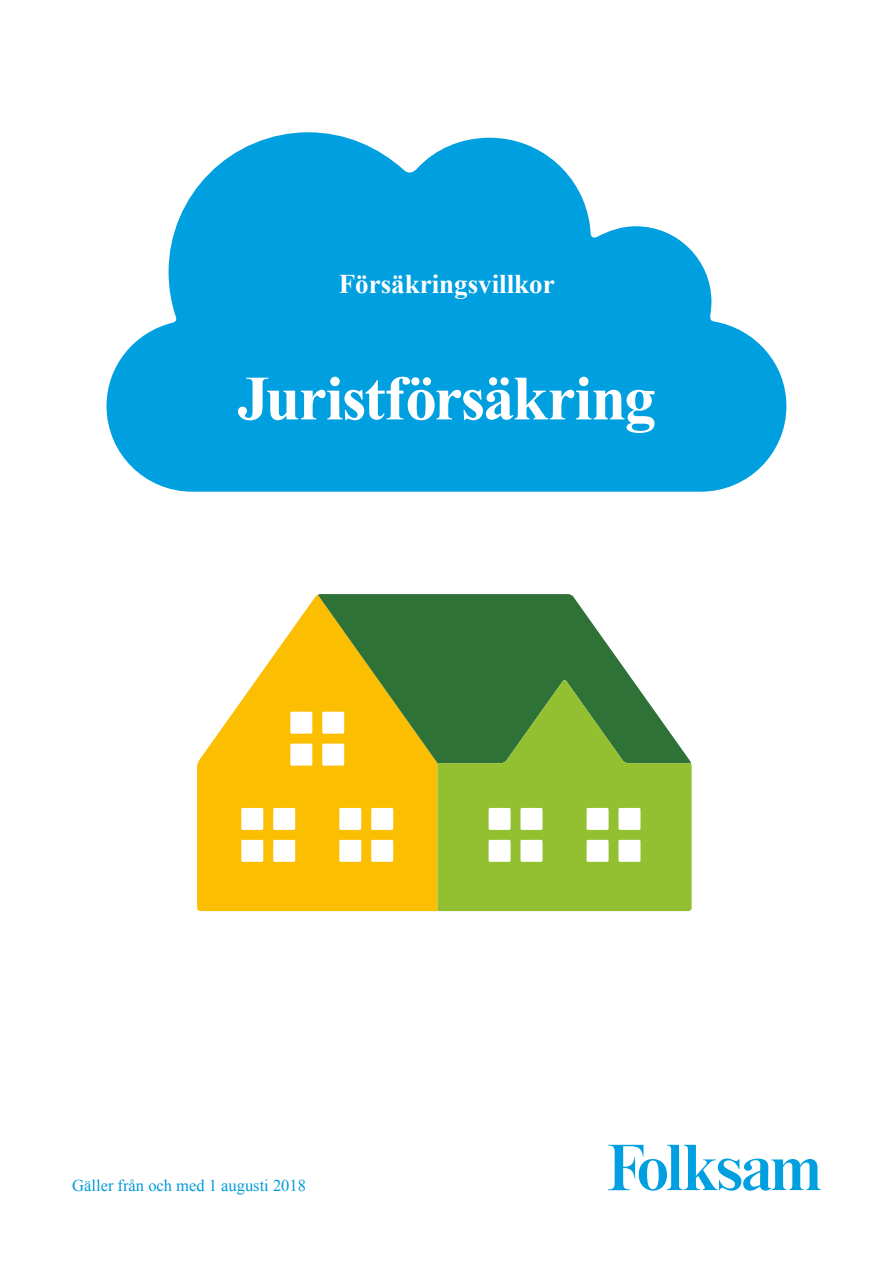
<style>
.page{position:relative;width:893px;height:1263px;background:#fff}
.page>*{position:absolute;margin:0;border:0;box-sizing:border-box;transform-origin:0 0}
.t1{font:700 63px "Times New Roman";letter-spacing:-.025em;color:#fff}
.t2{font:700 27px "Times New Roman";color:#fff}
.t3{font:16.5px "Times New Roman";color:#009ad8}
</style>
<div class="page">
<svg style="left:107px;top:132px;width:679px;height:360px;fill:#009fe0"></svg>
<svg style="left:608px;top:1145px;width:213px;height:46px"></svg>
<svg style="left:197px;top:595px;width:240px;height:316px;fill:#fbbe00"></svg>
<div style="left:241px;top:840px;width:22px;height:22px;background:#fff"></div>
<div style="left:241px;top:808px;width:22px;height:22px;background:#fff"></div>
<div style="left:273px;top:840px;width:22px;height:22px;background:#fff"></div>
<div style="left:273px;top:808px;width:22px;height:22px;background:#fff"></div>
<div style="left:290px;top:744px;width:22px;height:21px;background:#fff"></div>
<div style="left:290px;top:712px;width:22px;height:22px;background:#fff"></div>
<div style="left:322px;top:744px;width:22px;height:21px;background:#fff"></div>
<div style="left:339px;top:840px;width:22px;height:22px;background:#fff"></div>
<div style="left:339px;top:808px;width:22px;height:22px;background:#fff"></div>
<div style="left:371px;top:840px;width:22px;height:22px;background:#fff"></div>
<div style="left:371px;top:808px;width:22px;height:22px;background:#fff"></div>
<svg style="left:318px;top:594px;width:315px;height:169px;background:#75913a"></svg>
<svg style="left:437px;top:680px;width:255px;height:231px;background:#7faf3b"></svg>
<div style="left:489px;top:840px;width:22px;height:22px;background:#fff"></div>
<div style="left:489px;top:808px;width:22px;height:22px;background:#fff"></div>
<div style="left:520px;top:840px;width:22px;height:22px;background:#fff"></div>
<div style="left:520px;top:808px;width:22px;height:22px;background:#fff"></div>
<div style="left:587px;top:840px;width:22px;height:22px;background:#fff"></div>
<div style="left:587px;top:808px;width:22px;height:22px;background:#fff"></div>
<div style="left:618px;top:840px;width:22px;height:22px;background:#fff"></div>
<div style="left:618px;top:808px;width:22px;height:22px;background:#fff"></div>
<h2 class="t2" style="left:339px;top:266px;width:218px">Försäkringsvillkor</h2>
<h1 class="t1" style="left:237px;top:355px;width:420px">Juristförsäkring</h1>
<p class="t3" style="left:72px;top:1174px;width:235px">Gäller från och med 1 augusti 2018</p>
</div>
